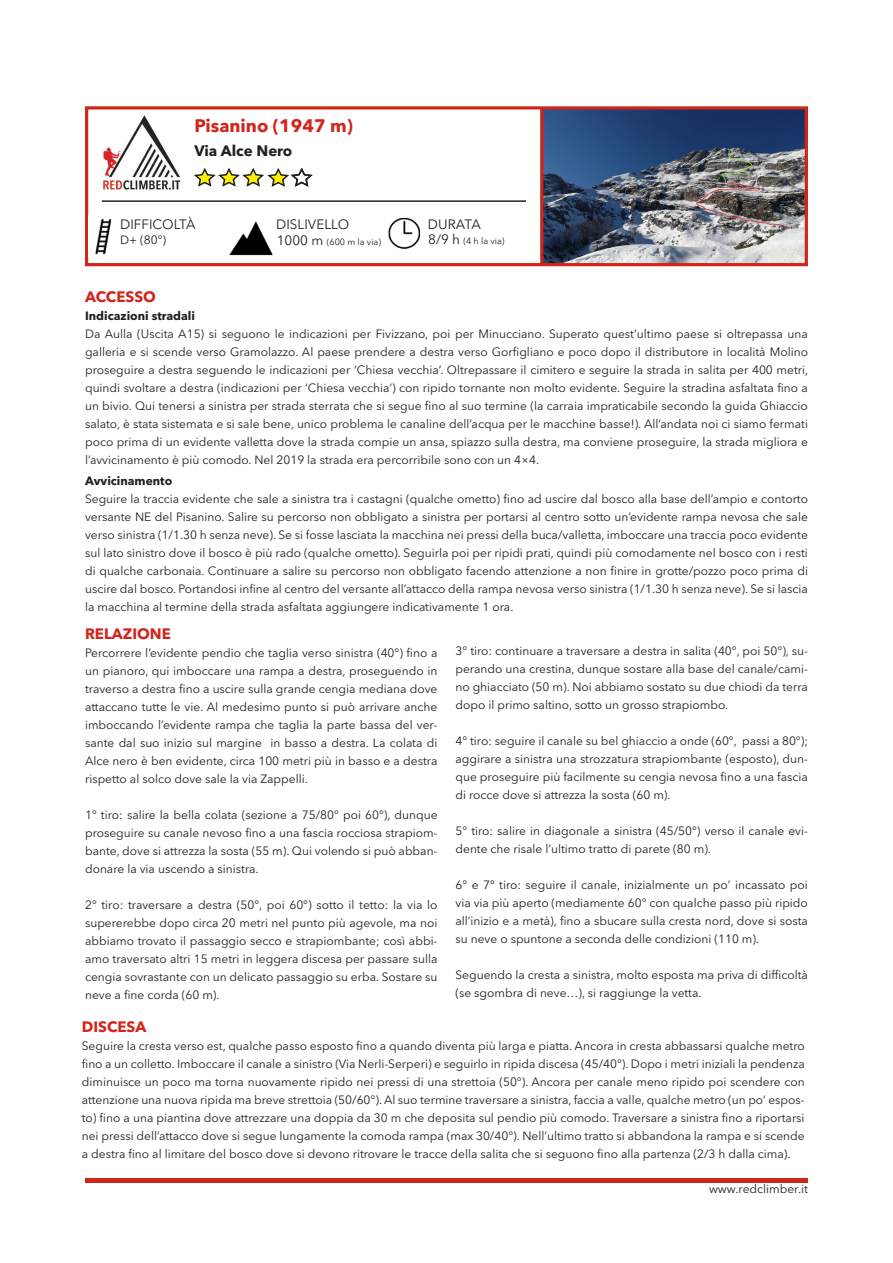
<style>
.page{position:relative;width:893px;height:1263px;background:#fff}
.page>*{position:absolute;margin:0;border:0;box-sizing:border-box;transform-origin:0 0}
.t1{font:700 18px "Avenir Next LT Pro";color:#d22519}
.t2{font:700 15px "Avenir Next LT Pro";color:#d22519}
.t3{font:700 15px "Avenir Next LT Pro";color:#231f20}
.t4{font:13.5px "Avenir Next LT Pro";color:#231f20}
.t5{font:12px/18px "Avenir Next LT Pro";color:#231f20;text-align:justify}
.t6{font:700 12px "Avenir Next LT Pro";color:#231f20}
.t7{font:9px "Avenir Next LT Pro";color:#231f20}
.s1{font-size:13.5px}
</style>
<div class="page">
<img style="left:543px;top:110px;width:261px;height:152px">
<hr style="left:85px;top:1178px;width:723px;height:4px;background:#d22519">
<img style="left:103px;top:115px;width:78px;height:75px">
<div style="left:85px;top:106px;width:723px;height:160px;border:3px solid #d22519"></div>
<img style="left:95px;top:218px;width:17px;height:37px">
<img style="left:229px;top:221px;width:44px;height:35px">
<img style="left:388px;top:218px;width:32px;height:32px">
<svg style="left:194px;top:167px;width:119px;height:20px"></svg>
<hr style="left:540px;top:109px;width:3px;height:156px;background:#d22519">
<hr style="left:102px;top:200px;width:424px;height:2px;background:#231f20">
<p class="t1" style="left:194px;top:115px;width:160px">Pisanino (1947 m)</p>
<p class="t3" style="left:194px;top:141px;width:99px">Via Alce Nero</p>
<p class="t4" style="left:120px;top:216px;width:77px">DIFFICOLTÀ</p>
<p class="t4" style="left:276px;top:216px;width:74px">DISLIVELLO</p>
<p class="t4" style="left:428px;top:216px;width:54px">DURATA</p>
<p class="t5" style="left:120px;top:231px;width:47px">D+ (80°)</p>
<p class="t7" style="left:277px;top:237px;width:106px"><span class="s1">1000 m</span> (600 m la via)</p>
<p class="t7" style="left:428px;top:235px;width:78px"><span class="s1">8/9 h</span> (4 h la via)</p>
<p class="t2" style="left:85px;top:287px;width:72px">ACCESSO</p>
<p class="t6" style="left:85px;top:308px;width:112px">Indicazioni stradali</p>
<p class="t5" style="left:85px;top:324px;width:725px">Da Aulla (Uscita A15) si seguono le indicazioni per Fivizzano, poi per Minucciano. Superato quest’ultimo paese si oltrepassa una galleria e si scende verso Gramolazzo. Al paese prendere a destra verso Gorfigliano e poco dopo il distributore in località Molino proseguire a destra seguendo le indicazioni per ‘Chiesa vecchia‘. Oltrepassare il cimitero e seguire la strada in salita per 400 metri, quindi svoltare a destra (indicazioni per ‘Chiesa vecchia‘) con ripido tornante non molto evidente. Seguire la stradina asfaltata fino a un bivio. Qui tenersi a sinistra per strada sterrata che si segue fino al suo termine (la carraia impraticabile secondo la guida Ghiaccio salato, è stata sistemata e si sale bene, unico problema le canaline dell’acqua per le macchine basse!). All’andata noi ci siamo fermati poco prima di un evidente valletta dove la strada compie un ansa, spiazzo sulla destra, ma conviene proseguire, la strada migliora e l’avvicinamento è più comodo. Nel 2019 la strada era percorribile sono con un 4×4.</p>
<p class="t6" style="left:85px;top:473px;width:89px">Avvicinamento</p>
<p class="t5" style="left:85px;top:489px;width:724px">Seguire la traccia evidente che sale a sinistra tra i castagni (qualche ometto) fino ad uscire dal bosco alla base dell’ampio e contorto versante NE del Pisanino. Salire su percorso non obbligato a sinistra per portarsi al centro sotto un’evidente rampa nevosa che sale verso sinistra (1/1.30 h senza neve). Se si fosse lasciata la macchina nei pressi della buca/valletta, imboccare una traccia poco evidente sul lato sinistro dove il bosco è più rado (qualche ometto). Seguirla poi per ripidi prati, quindi più comodamente nel bosco con i resti di qualche carbonaia. Continuare a salire su percorso non obbligato facendo attenzione a non finire in grotte/pozzo poco prima di uscire dal bosco. Portandosi infine al centro del versante all’attacco della rampa nevosa verso sinistra (1/1.30 h senza neve). Se si lascia la macchina al termine della strada asfaltata aggiungere indicativamente 1 ora.</p>
<p class="t2" style="left:85px;top:625px;width:87px">RELAZIONE</p>
<p class="t5" style="left:85px;top:644px;width:354px">Percorrere l’evidente pendio che taglia verso sinistra (40°) fino a un pianoro, qui imboccare una rampa a destra, proseguendo in traverso a destra fino a uscire sulla grande cengia mediana dove attaccano tutte le vie. Al medesimo punto si può arrivare anche imboccando l’evidente rampa che taglia la parte bassa del ver&shy;sante dal suo inizio sul margine in basso a destra. La colata di Alce nero è ben evidente, circa 100 metri più in basso e a destra rispetto al solco dove sale la via Zappelli.</p>
<p class="t5" style="left:85px;top:806px;width:354px">1° tiro: salire la bella colata (sezione a 75/80° poi 60°), dunque proseguire su canale nevoso fino a una fascia rocciosa strapiom&shy;bante, dove si attrezza la sosta (55 m). Qui volendo si può abban&shy;donare la via uscendo a sinistra.</p>
<p class="t5" style="left:85px;top:896px;width:354px">2° tiro: traversare a destra (50°, poi 60°) sotto il tetto: la via lo supererebbe dopo circa 20 metri nel punto più agevole, ma noi abbiamo trovato il passaggio secco e strapiombante; così abbi&shy;amo traversato altri 15 metri in leggera discesa per passare sulla cengia sovrastante con un delicato passaggio su erba. Sostare su neve a fine corda (60 m).</p>
<p class="t5" style="left:455px;top:642px;width:354px">3° tiro: continuare a traversare a destra in salita (40°, poi 50°), su&shy;perando una crestina, dunque sostare alla base del canale/cami&shy;no ghiacciato (50 m). Noi abbiamo sostato su due chiodi da terra dopo il primo saltino, sotto un grosso strapiombo.</p>
<p class="t5" style="left:455px;top:732px;width:354px">4° tiro: seguire il canale su bel ghiaccio a onde (60°, passi a 80°); aggirare a sinistra una strozzatura strapiombante (esposto), dun&shy;que proseguire più facilmente su cengia nevosa fino a una fascia di rocce dove si attrezza la sosta (60 m).</p>
<p class="t5" style="left:455px;top:822px;width:354px">5° tiro: salire in diagonale a sinistra (45/50°) verso il canale evi&shy;dente che risale l’ultimo tratto di parete (80 m).</p>
<p class="t5" style="left:455px;top:876px;width:354px">6° e 7° tiro: seguire il canale, inizialmente un po’ incassato poi via via più aperto (mediamente 60° con qualche passo più ripido all’inizio e a metà), fino a sbucare sulla cresta nord, dove si sosta su neve o spuntone a seconda delle condizioni (110 m).</p>
<p class="t5" style="left:455px;top:966px;width:354px">Seguendo la cresta a sinistra, molto esposta ma priva di difficoltà (se sgombra di neve…), si raggiunge la vetta.</p>
<p class="t2" style="left:82px;top:1017px;width:66px">DISCESA</p>
<p class="t5" style="left:82px;top:1037px;width:724px">Seguire la cresta verso est, qualche passo esposto fino a quando diventa più larga e piatta. Ancora in cresta abbassarsi qualche metro fino a un colletto. Imboccare il canale a sinistro (Via Nerli-Serperi) e seguirlo in ripida discesa (45/40°). Dopo i metri iniziali la pendenza diminuisce un poco ma torna nuovamente ripido nei pressi di una strettoia (50°). Ancora per canale meno ripido poi scendere con attenzione una nuova ripida ma breve strettoia (50/60°). Al suo termine traversare a sinistra, faccia a valle, qualche metro (un po’ espos&shy;to) fino a una piantina dove attrezzare una doppia da 30 m che deposita sul pendio più comodo. Traversare a sinistra fino a riportarsi nei pressi dell’attacco dove si segue lungamente la comoda rampa (max 30/40°). Nell’ultimo tratto si abbandona la rampa e si scende a destra fino al limitare del bosco dove si devono ritrovare le tracce della salita che si seguono fino alla partenza (2/3 h dalla cima).</p>
<p class="t5" style="left:709px;top:1180px;width:100px">www.redclimber.it</p>
</div>
